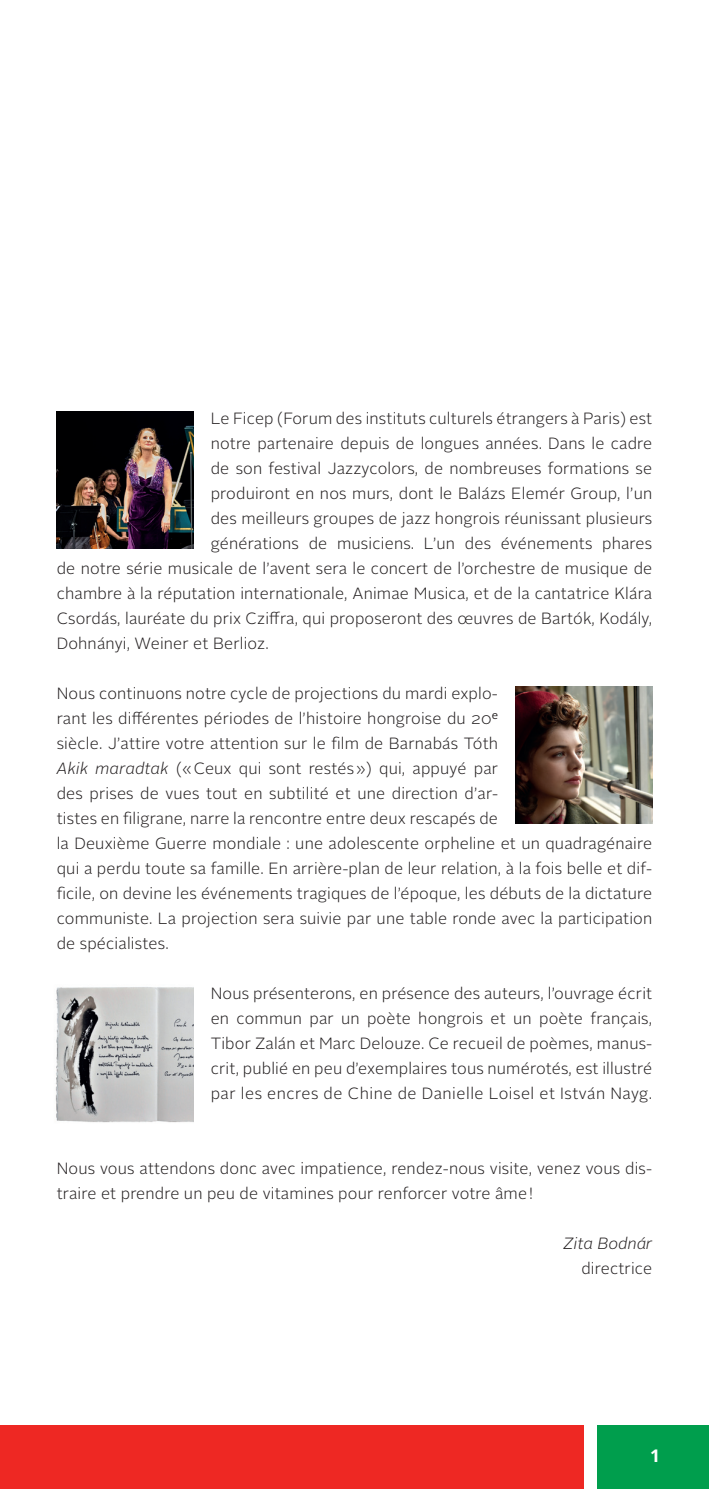
<style>
.page{position:relative;width:709px;height:1489px;background:#fff}
.page>*{position:absolute;margin:0;border:0;box-sizing:border-box;transform-origin:0 0}
.t1{font:700 17.5px "Noto Sans";color:#fff}
.t2{font:300 16.25px/25px "Alright Sans";letter-spacing:.01em;color:#231f20}
.t3{font:italic 300 16.25px "Alright Sans";letter-spacing:.01em;color:#231f20}
.s1{font-style:italic}
</style>
<div class="page">
<div style="left:0;top:1424px;width:709px;height:64px;background:#ee2823"></div>
<div style="left:585px;top:1421px;width:124px;height:67px;background:#fff"></div>
<div style="left:597px;top:1424px;width:112px;height:64px;background:#009e4d"></div>
<img style="left:515px;top:686px;width:137px;height:137px">
<img style="left:55px;top:987px;width:138px;height:136px">
<img style="left:57px;top:411px;width:136px;height:137px">
<p class="t2" style="left:211px;top:406px;width:443px">Le Ficep (Forum des instituts culturels étrangers à Paris) est</p>
<p class="t2" style="left:211px;top:431px;width:443px">notre partenaire depuis de longues années. Dans le cadre</p>
<p class="t2" style="left:211px;top:456px;width:443px">de son festival Jazzycolors, de nombreuses formations se</p>
<p class="t2" style="left:211px;top:481px;width:443px">produiront en nos murs, dont le Balázs Elemér Group, l’un</p>
<p class="t2" style="left:211px;top:505px;width:443px">des meilleurs groupes de jazz hongrois réunissant plusieurs</p>
<p class="t2" style="left:211px;top:530px;width:443px">générations de musiciens. L’un des événements phares</p>
<p class="t2" style="left:57px;top:555px;width:597px">de notre série musicale de l’avent sera le concert de l’orchestre de musique de</p>
<p class="t2" style="left:57px;top:580px;width:597px">chambre à la réputation internationale, Animae Musica, et de la cantatrice Klára</p>
<p class="t2" style="left:57px;top:605px;width:597px">Csordás, lauréate du prix Cziffra, qui proposeront des œuvres de Bartók, Kodály,</p>
<p class="t2" style="left:57px;top:630px;width:213px">Dohnányi, Weiner et Berlioz.</p>
<p class="t2" style="left:57px;top:680px;width:597px">Nous continuons notre cycle de projections du mardi explo-<br>rant les différentes périodes de l’histoire hongroise du 20<sup>e<br></sup>siècle. J’attire votre attention sur le film de Barnabás Tóth<br><span class="s1">Akik maradtak</span> (« Ceux qui sont restés ») qui, appuyé par<br>des prises de vues tout en subtilité et une direction d’ar-<br>tistes en filigrane, narre la rencontre entre deux rescapés de<br>la Deuxième Guerre mondiale : une adolescente orpheline et un quadragénaire qui a perdu toute sa famille. En arrière-plan de leur relation, à la fois belle et dif&shy;ficile, on devine les événements tragiques de l’époque, les débuts de la dictature communiste. La projection sera suivie par une table ronde avec la participation de spécialistes.</p>
<p class="t2" style="left:211px;top:980px;width:443px;text-align:justify">Nous présenterons, en présence des auteurs, l’ouvrage écrit en commun par un poète hongrois et un poète français, Tibor Zalán et Marc Delouze. Ce recueil de poèmes, manus&shy;crit, publié en peu d’exemplaires tous numérotés, est illustré par les encres de Chine de Danielle Loisel et István Nayg.</p>
<p class="t2" style="left:57px;top:1155px;width:597px">Nous vous attendons donc avec impatience, rendez-nous visite, venez vous dis&shy;traire et prendre un peu de vitamines pour renforcer votre âme !</p>
<p class="t3" style="left:563px;top:1232px;width:90px">Zita Bodnár</p>
<p class="t2" style="left:581px;top:1255px;width:72px">directrice</p>
<p class="t1" style="left:650px;top:1443px;width:12px">1</p>
</div>
